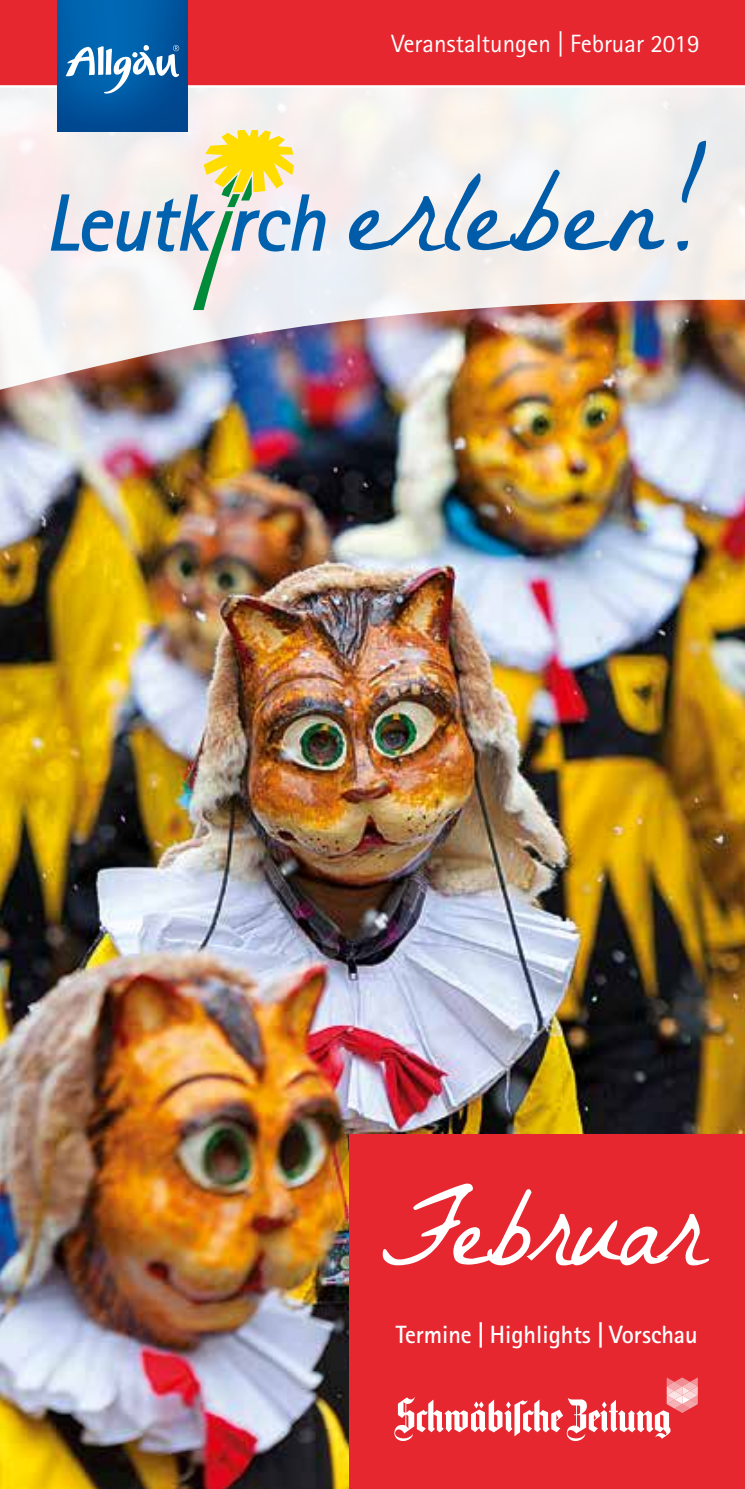
<style>
.page{position:relative;width:745px;height:1489px;background:#fff}
.page>*{position:absolute;margin:0;border:0;box-sizing:border-box;transform-origin:0 0}
.t1{font:122.5px "La Belle Aurore";letter-spacing:.01em;color:#005ca9}
.t2{font:115px "La Belle Aurore";letter-spacing:-.03em;color:#fff;scale:.95 1}
.t3{font:25px "Rotis Sans Serif Pro";color:#fff}
.t4{font:700 25px "Rotis Sans Serif Pro";color:#fff}
</style>
<div class="page">
<img style="left:0;top:423px;width:744px;height:1065px">
<div style="left:0;top:68px;width:744px;height:355px;background:#e62730;opacity:.3"></div>
<img style="left:0;top:88px;width:744px;height:307px">
<svg style="left:51px;top:130px;width:274px;height:180px"></svg>
<div style="left:0;top:0;width:744px;height:87px;background:#e62730"></div>
<hr style="left:0;top:85px;width:744px;height:3px;background:#fff">
<img style="left:58px;top:0;width:130px;height:132px">
<svg style="left:66px;top:45px;width:113px;height:49px;background:#478abf"></svg>
<div style="left:349px;top:1133px;width:395px;height:355px;background:#e62730"></div>
<svg style="left:394px;top:1377px;width:303px;height:63px"></svg>
<p class="t3" style="left:391px;top:29px;width:309px">Veranstaltungen | Februar 2019</p>
<h1 class="t1" style="left:348px;top:137px;width:360px">erleben!</h1>
<h2 class="t2" style="left:381px;top:1158px;width:339px">Februar</h2>
<p class="t4" style="left:395px;top:1318px;width:303px">Termine | Highlights | Vorschau</p>
</div>
